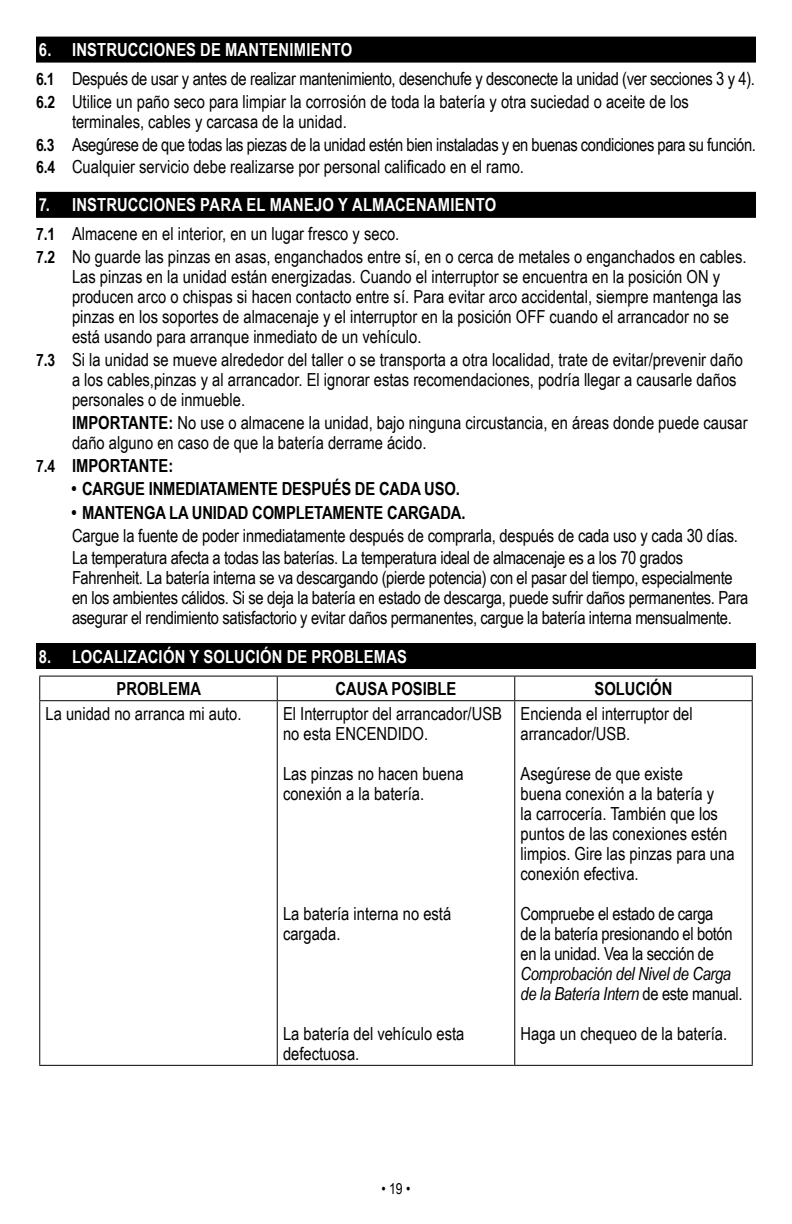
<style>
.page{position:relative;width:792px;height:1224px;background:#fff}
.page>*{position:absolute;margin:0;border:0;box-sizing:border-box;transform-origin:0 0}
.t1{font:18px/20px "Arial Narrow";color:#000}
.t2{font:18px/20px "Arial Narrow";letter-spacing:-.02em;color:#000}
.t3{font:18px/22.8px "Arial Narrow";letter-spacing:-.025em;color:#000}
.t4{font:700 18px/28.6px "Arial Narrow";letter-spacing:.01em;color:#fff}
.t5{font:700 18px "Arial Narrow";letter-spacing:-.01em;color:#000}
.t6{font:italic 18px/20px "Arial Narrow";letter-spacing:-.02em;color:#000}
.t7{font:15px "Arial Narrow";color:#000}
.s1{font-weight:700;color:#fff}
.s2{font-weight:700;font-size:17px}
.s3{font-size:17px;color:#000}
.s4{font-weight:400;color:#000}
.s5{font-weight:700}
.s6{font-size:17px}
.s7{font-style:normal}
</style>
<div class="page">
<div style="left:36px;top:37px;width:720px;height:26px;background:#000"></div>
<div style="left:36px;top:192px;width:720px;height:26px;background:#000"></div>
<div style="left:36px;top:643px;width:720px;height:26px;background:#000"></div>
<hr style="left:39px;top:676px;width:238px;height:1px;background:#000">
<svg style="left:39px;top:677px;width:1px;height:23px"></svg>
<hr style="left:277px;top:676px;width:238px;height:1px;background:#000">
<svg style="left:277px;top:677px;width:1px;height:23px"></svg>
<hr style="left:515px;top:676px;width:238px;height:1px;background:#000">
<svg style="left:514px;top:677px;width:1px;height:23px"></svg>
<svg style="left:752px;top:677px;width:1px;height:23px"></svg>
<hr style="left:39px;top:700px;width:238px;height:1px;background:#000">
<hr style="left:39px;top:701px;width:1px;height:364px;background:#000">
<hr style="left:277px;top:700px;width:238px;height:1px;background:#000">
<hr style="left:277px;top:701px;width:1px;height:364px;background:#000">
<hr style="left:515px;top:700px;width:238px;height:1px;background:#000">
<hr style="left:514px;top:701px;width:1px;height:364px;background:#000">
<hr style="left:752px;top:701px;width:1px;height:364px;background:#000">
<hr style="left:39px;top:1065px;width:238px;height:1px;background:#000">
<hr style="left:277px;top:1065px;width:238px;height:1px;background:#000">
<hr style="left:515px;top:1065px;width:238px;height:1px;background:#000">
<p class="t2" style="left:36px;top:35px;width:721px;line-height:28.6px"><span class="s1">6. INSTRUCCIONES DE MANTENIMIENTO<br></span><span class="s2">6.1</span> Después de usar y antes de realizar mantenimiento, desenchufe y desconecte la unidad (ver secciones 3 y 4).</p>
<p class="t1" style="left:72px;top:91px;width:618px;text-indent:-36px"><span class="s2">6.2</span> Utilice un paño seco para limpiar la corrosión de toda la batería y otra suciedad o aceite de los terminales, cables y carcasa de la unidad.</p>
<p class="t3" style="left:36px;top:132px;width:721px"><span class="s2">6.3</span> Asegúrese de que todas las piezas de la unidad estén bien instaladas y en buenas condiciones para su función.<br><span class="s2">6.4</span> Cualquier servicio debe realizarse por personal calificado en el ramo.</p>
<p class="t4" style="left:36px;top:190px;width:462px">7. INSTRUCCIONES PARA EL MANEJO Y ALMACENAMIENTO<br><span class="s3">7.1</span> <span class="s4">Almacene en el interior, en un lugar fresco y seco.</span></p>
<p class="t1" style="left:72px;top:246px;width:676px;text-indent:-36px"><span class="s2">7.2</span> No guarde las pinzas en asas, enganchados entre sí, en o cerca de metales o enganchados en cables.<br>Las pinzas en la unidad están energizadas. Cuando el interruptor se encuentra en la posición ON y producen arco o chispas si hacen contacto entre sí. Para evitar arco accidental, siempre mantenga las pinzas en los soportes de almacenaje y el interruptor en la posición OFF cuando el arrancador no se está usando para arranque inmediato de un vehículo.</p>
<p class="t1" style="left:72px;top:349px;width:673px;text-indent:-36px"><span class="s2">7.3</span> Si la unidad se mueve alrededor del taller o se transporta a otra localidad, trate de evitar/prevenir daño a los cables,pinzas y al arrancador. El ignorar estas recomendaciones, podría llegar a causarle daños personales o de inmueble.</p>
<p class="t1" style="left:72px;top:412px;width:677px"><span class="s5">IMPORTANTE:</span> No use o almacene la unidad, bajo ninguna circustancia, en áreas donde puede causar daño alguno en caso de que la batería derrame ácido.</p>
<p class="t5" style="left:36px;top:452px;width:139px"><span class="s6">7.4</span> IMPORTANTE:</p>
<p class="t5" style="left:72px;top:475px;width:390px">• CARGUE INMEDIATAMENTE DESPUÉS DE CADA USO.</p>
<p class="t5" style="left:72px;top:499px;width:395px">• MANTENGA LA UNIDAD COMPLETAMENTE CARGADA.</p>
<p class="t1" style="left:72px;top:523px;width:668px;line-height:22.8px">Cargue la fuente de poder inmediatamente después de comprarla, después de cada uso y cada 30 días.<br>La temperatura afecta a todas las baterías. La temperatura ideal de almacenaje es a los 70 grados</p>
<p class="t2" style="left:72px;top:567px;width:678px">Fahrenheit. La batería interna se va descargando (pierde potencia) con el pasar del tiempo, especialmente en los ambientes cálidos. Si se deja la batería en estado de descarga, puede sufrir daños permanentes. Para asegurar el rendimiento satisfactorio y evitar daños permanentes, cargue la batería interna mensualmente.</p>
<p class="t4" style="left:39px;top:641px;width:370px">8. LOCALIZACIÓN Y SOLUCIÓN DE PROBLEMAS</p>
<p class="t5" style="left:117px;top:675px;width:86px">PROBLEMA</p>
<p class="t5" style="left:336px;top:675px;width:122px">CAUSA POSIBLE</p>
<p class="t5" style="left:595px;top:675px;width:79px">SOLUCIÓN</p>
<p class="t1" style="left:46px;top:703px;width:198px">La unidad no arranca mi auto.</p>
<p class="t1" style="left:283px;top:703px;width:221px">El Interruptor del arrancador/USB no esta ENCENDIDO.</p>
<p class="t1" style="left:283px;top:763px;width:182px">Las pinzas no hacen buena conexión a la batería.</p>
<p class="t1" style="left:521px;top:703px;width:174px">Encienda el interruptor del arrancador/USB.</p>
<p class="t1" style="left:521px;top:763px;width:216px">Asegúrese de que existe<br>buena conexión a la batería y<br>la carrocería. También que los puntos de las conexiones estén limpios. Gire las pinzas para una conexión efectiva.</p>
<p class="t2" style="left:521px;top:903px;width:214px">Compruebe el estado de carga de la batería presionando el botón en la unidad. Vea la sección de</p>
<p class="t6" style="left:521px;top:963px;width:224px">Comprobación del Nivel de Carga de la Batería Intern <span class="s7">de este manual.</span></p>
<p class="t1" style="left:521px;top:1023px;width:208px">Haga un chequeo de la batería.</p>
<p class="t1" style="left:283px;top:903px;width:170px">La batería interna no está cargada.</p>
<p class="t1" style="left:283px;top:1023px;width:183px">La batería del vehículo esta defectuosa.</p>
<p class="t7" style="left:381px;top:1178px;width:31px">• 19 •</p>
</div>
